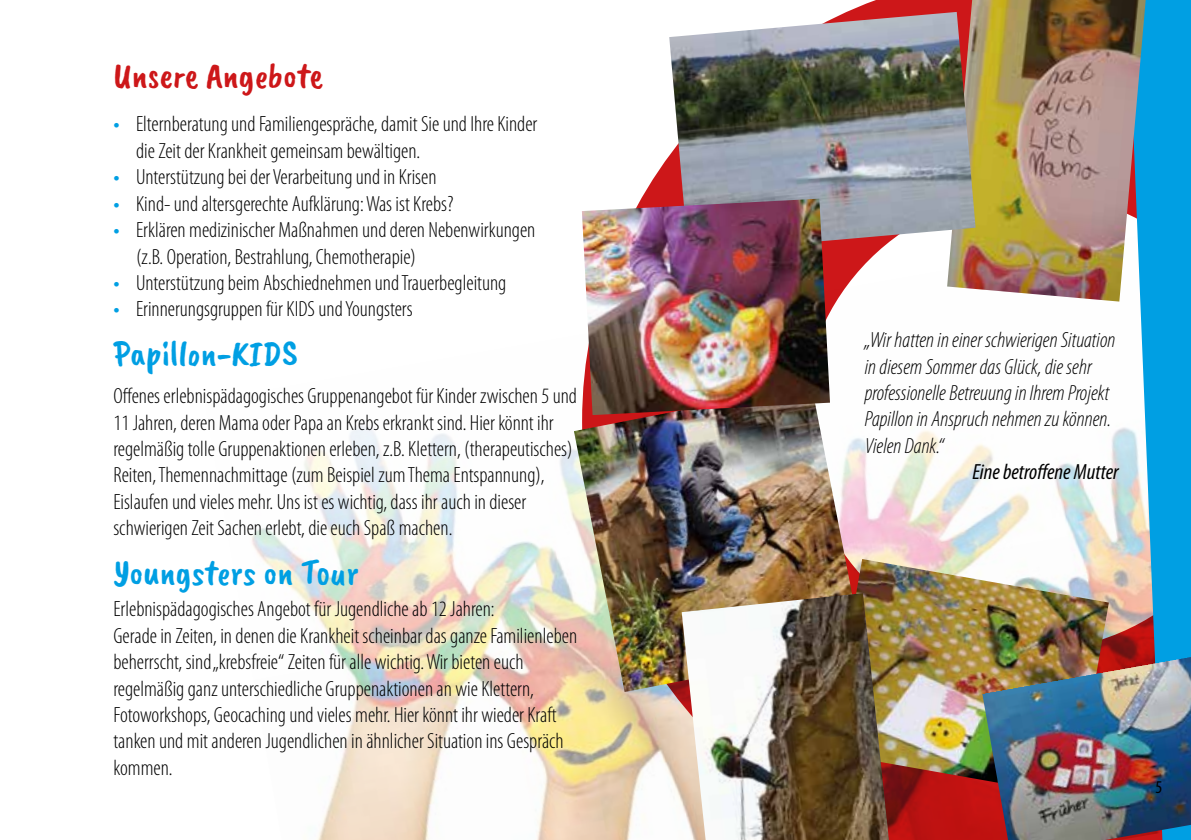
<style>
.page{position:relative;width:1191px;height:840px;background:#fff}
.page>*{position:absolute;margin:0;border:0;box-sizing:border-box;transform-origin:0 0}
.t1{font:36px "Caveat Brush";color:#009fe3}
.t2{font:36px "Caveat Brush";color:#cd1719}
.t3{font:300 condensed 22px/26.4px "Myriad Pro";color:#000}
.t4{font:italic 300 condensed 22px/26.4px "Myriad Pro";color:#000}
.t5{font:italic condensed 22px "Myriad Pro";color:#000}
.t6{font:condensed 18px "Myriad Pro";color:#000}
.s1{font-weight:400;font-stretch:normal;color:#009fe3}
</style>
<div class="page">
<img style="left:252px;top:253px;width:876px;height:586px">
<svg style="left:1128px;top:0;width:63px;height:656px;background:#2aa6dc"></svg>
<img style="left:862px;top:558px;width:246px;height:237px">
<img style="left:574px;top:385px;width:288px;height:306px">
<img style="left:947px;top:0;width:198px;height:301px">
<img style="left:681px;top:592px;width:208px;height:247px">
<img style="left:669px;top:12px;width:306px;height:241px">
<img style="left:582px;top:198px;width:248px;height:217px">
<img style="left:982px;top:656px;width:209px;height:183px">
<h1 class="t2" style="left:113px;top:54px;width:211px">Unsere Angebote</h1>
<p class="t3" style="left:136px;top:111px;width:403px;text-indent:-23px"><span class="s1">•</span> Elternberatung und Familiengespräche, damit Sie und Ihre Kinder die Zeit der Krankheit gemeinsam bewältigen.</p>
<p class="t3" style="left:113px;top:164px;width:325px"><span class="s1">•</span> Unterstützung bei der Verarbeitung und in Krisen</p>
<p class="t3" style="left:113px;top:191px;width:342px"><span class="s1">•</span> Kind- und altersgerechte Aufklärung: Was ist Krebs?</p>
<p class="t3" style="left:136px;top:217px;width:401px;text-indent:-23px"><span class="s1">•</span> Erklären medizinischer Maßnahmen und deren Nebenwirkungen (z.B. Operation, Bestrahlung, Chemotherapie)</p>
<p class="t3" style="left:113px;top:270px;width:394px"><span class="s1">•</span> Unterstützung beim Abschiednehmen und Trauerbegleitung</p>
<p class="t3" style="left:113px;top:296px;width:301px"><span class="s1">•</span> Erinnerungsgruppen für KIDS und Youngsters</p>
<h1 class="t1" style="left:113px;top:333px;width:186px">Papillon-KIDS</h1>
<p class="t3" style="left:113px;top:383px;width:465px">Offenes erlebnispädagogisches Gruppenangebot für Kinder zwischen 5 und 11 Jahren, deren Mama oder Papa an Krebs erkrankt sind. Hier könnt ihr regelmäßig tolle Gruppenaktionen erleben, z.B. Klettern, (therapeutisches)<br>Reiten, Themennachmittage (zum Beispiel zum Thema Entspannung), Eislaufen und vieles mehr. Uns ist es wichtig, dass ihr auch in dieser schwierigen Zeit Sachen erlebt, die euch Spaß machen.</p>
<h1 class="t1" style="left:113px;top:551px;width:247px">Youngsters on Tour</h1>
<p class="t3" style="left:113px;top:596px;width:465px">Erlebnispädagogisches Angebot für Jugendliche ab 12 Jahren:<br>Gerade in Zeiten, in denen die Krankheit scheinbar das ganze Familienleben beherrscht, sind „krebsfreie“ Zeiten für alle wichtig. Wir bieten euch regelmäßig ganz unterschiedliche Gruppenaktionen an wie Klettern, Fotoworkshops, Geocaching und vieles mehr. Hier könnt ihr wieder Kraft tanken und mit anderen Jugendlichen in ähnlicher Situation ins Gespräch kommen.</p>
<p class="t4" style="left:865px;top:327px;width:252px">„Wir hatten in einer schwierigen Situation in diesem Sommer das Glück, die sehr professionelle Betreuung in Ihrem Projekt Papillon in Anspruch nehmen zu können.<br>Vielen Dank.“</p>
<p class="t5" style="left:972px;top:460px;width:148px">Eine betroffene Mutter</p>
<p class="t6" style="left:1155px;top:776px;width:8px">5</p>
</div>
